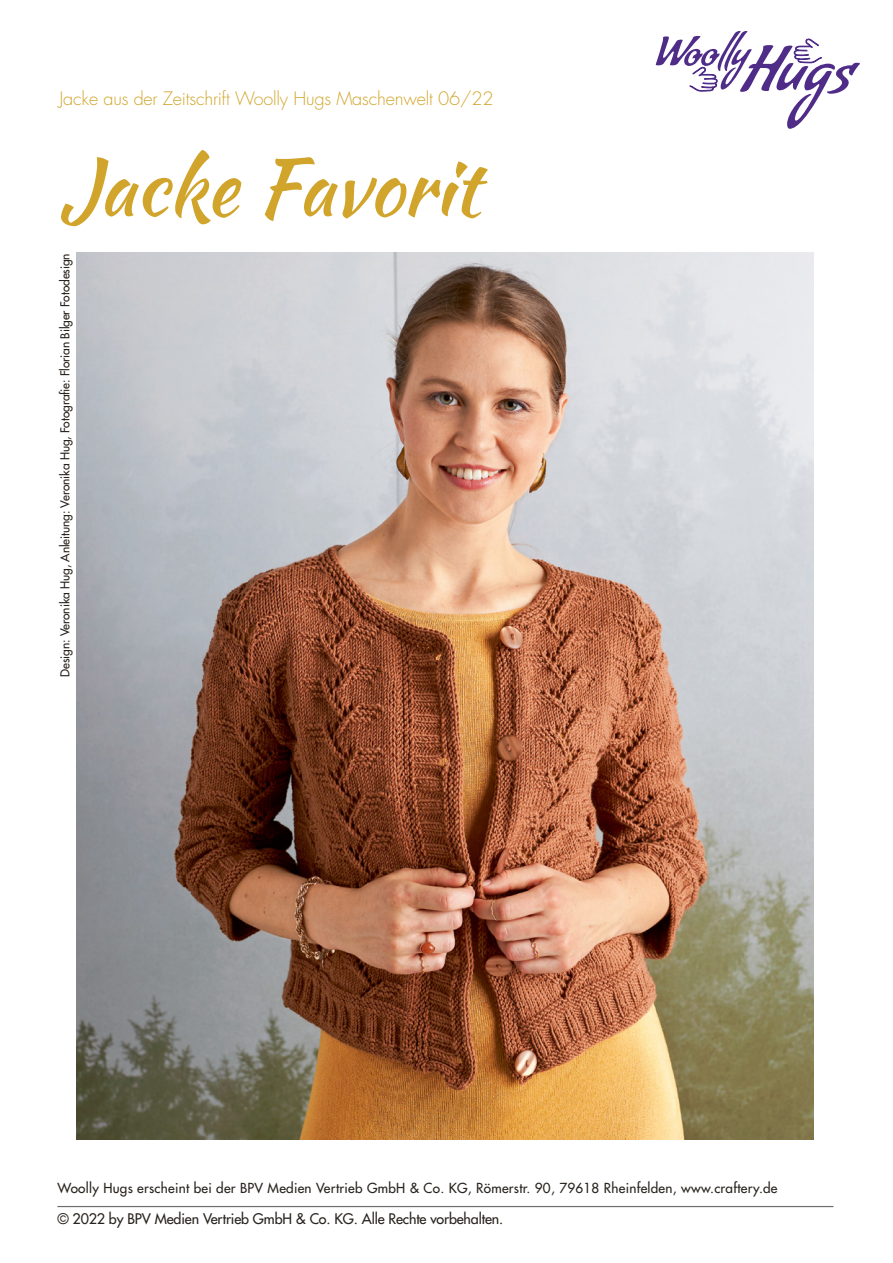
<style>
.page{position:relative;width:893px;height:1263px;background:#fff}
.page>*{position:absolute;margin:0;border:0;box-sizing:border-box;transform-origin:0 0}
.t1{font:78px "Kaushan Script";letter-spacing:-.01em;color:#d1a52b}
.t2{font:300 18px "Futura Std";letter-spacing:-.01em;color:#d1a52b}
.t3{font:500 14.25px "Futura Std";letter-spacing:-.01em;color:#28231d}
.t4{font:500 13.5px "Futura Std";letter-spacing:.02em;color:#28231d}
.Fotozeile{font:500 12px "Futura Std";letter-spacing:-.01em;color:#28231d}
</style>
<div class="page">
<hr style="left:57px;top:1206px;width:776px;height:1px;background:#6d6c6c">
<img style="left:77px;top:252px;width:737px;height:887px">
<svg style="left:656px;top:31px;width:204px;height:98px"></svg>
<p class="t2" style="left:60px;top:87px;width:436px">Jacke aus der Zeitschrift Woolly Hugs Maschenwelt 06/22</p>
<p class="t1" style="left:60px;top:130px;width:421px">Jacke Favorit</p>
<p class="Fotozeile" style="left:57px;top:677px;width:425px;rotate:-90deg">Design: Veronika Hug, Anleitung: Veronika Hug, Fotografie: Florian Bilger Fotodesign</p>
<p class="t4" style="left:57px;top:1180px;width:722px">Woolly Hugs erscheint bei der BPV Medien Vertrieb GmbH &amp; Co. KG, Römerstr. 90, 79618 Rheinfelden, www.craftery.de</p>
<p class="t3" style="left:57px;top:1210px;width:447px">© 2022 by BPV Medien Vertrieb GmbH &amp; Co. KG. Alle Rechte vorbehalten.</p>
</div>
